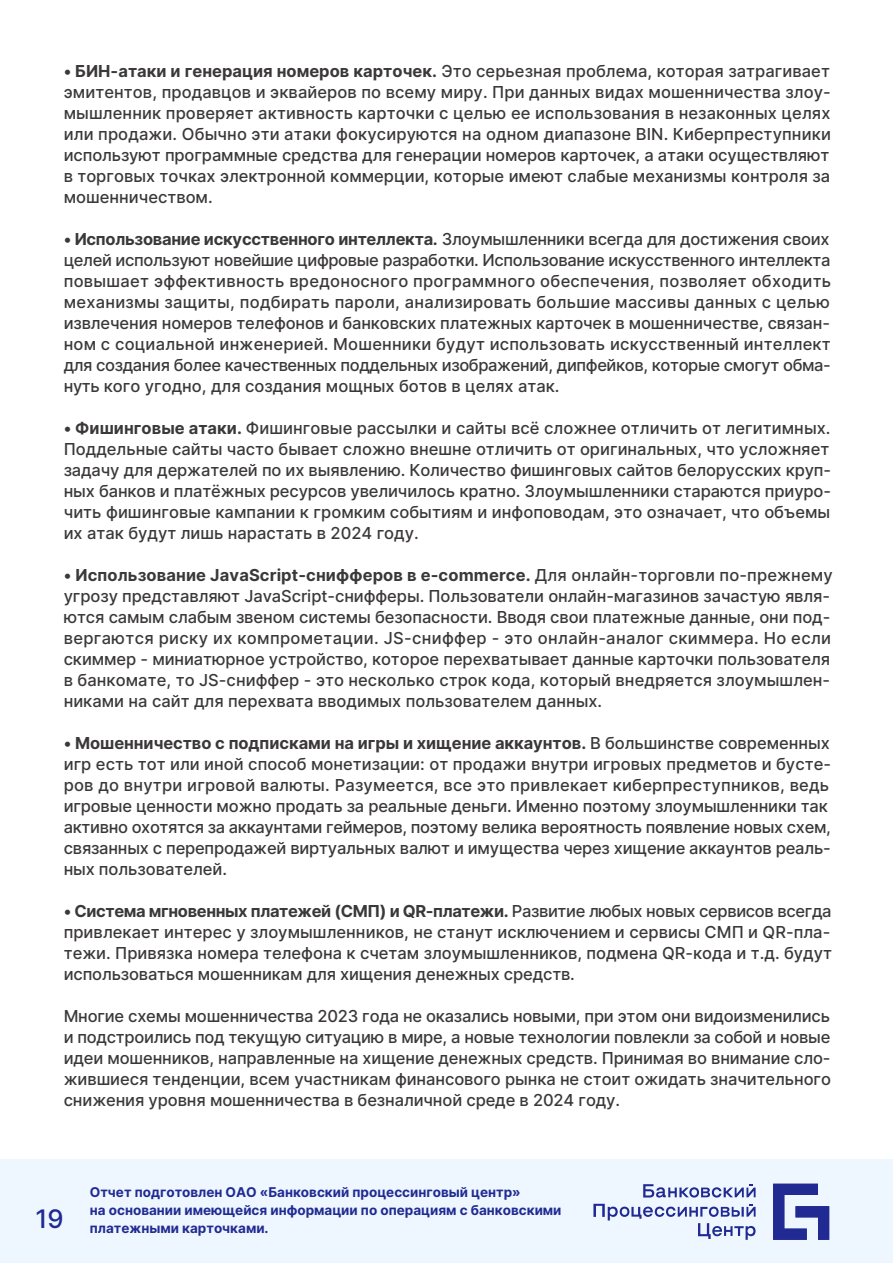
<style>
.page{position:relative;width:893px;height:1263px;background:#fff}
.page>*{position:absolute;margin:0;border:0;box-sizing:border-box;transform-origin:0 0}
.t1{font:500 25.5px "Inter";color:#202a92}
.t2{font:500 16.5px/21px "Inter";letter-spacing:-.005em;color:#3b3838;text-align:justify}
.t3{font:700 13.5px/18px "Inter";color:#202a92}
.s1{font-weight:700}
</style>
<div class="page">
<div style="left:0;top:1159px;width:893px;height:104px;background:#eef7ff"></div>
<svg style="left:773px;top:1184px;width:56px;height:56px"></svg>
<svg style="left:643px;top:1184px;width:112px;height:13px"></svg>
<svg style="left:593px;top:1204px;width:162px;height:36px"></svg>
<p class="t2" style="left:64px;top:60px;width:769px"><span class="s1">• БИН-атаки и генерация номеров карточек.</span> Это серьезная проблема, которая затрагивает эмитентов, продавцов и эквайеров по всему миру. При данных видах мошенничества злоу&shy;мышленник проверяет активность карточки с целью ее использования в незаконных целях или продажи. Обычно эти атаки фокусируются на одном диапазоне BIN. Киберпреступники используют программные средства для генерации номеров карточек, а атаки осуществляют в торговых точках электронной коммерции, которые имеют слабые механизмы контроля за мошенничеством.</p>
<p class="t2" style="left:64px;top:228px;width:769px"><span class="s1">• Использование искусственного интеллекта.</span> Злоумышленники всегда для достижения своих целей используют новейшие цифровые разработки. Использование искусственного интеллекта повышает эффективность вредоносного программного обеспечения, позволяет обходить механизмы защиты, подбирать пароли, анализировать большие массивы данных с целью извлечения номеров телефонов и банковских платежных карточек в мошенничестве, связан&shy;ном с социальной инженерией. Мошенники будут использовать искусственный интеллект для создания более качественных поддельных изображений, дипфейков, которые смогут обма&shy;нуть кого угодно, для создания мощных ботов в целях атак.</p>
<p class="t2" style="left:64px;top:417px;width:769px"><span class="s1">• Фишинговые атаки.</span> Фишинговые рассылки и сайты всё сложнее отличить от легитимных.<br>Поддельные сайты часто бывает сложно внешне отличить от оригинальных, что усложняет задачу для держателей по их выявлению. Количество фишинговых сайтов белорусских круп&shy;ных банков и платёжных ресурсов увеличилось кратно. Злоумышленники стараются приуро&shy;чить фишинговые кампании к громким событиям и инфоповодам, это означает, что объемы их атак будут лишь нарастать в 2024 году.</p>
<p class="t2" style="left:64px;top:564px;width:770px;text-align:left"><span class="s1">• Использование JavaScript-снифферов в e-commerce.</span> Для онлайн-торговли по-прежнему угрозу представляют JavaScript-снифферы. Пользователи онлайн-магазинов зачастую явля&shy;ются самым слабым звеном системы безопасности. Вводя свои платежные данные, они под&shy;вергаются риску их компрометации. JS-сниффер - это онлайн-аналог скиммера. Но если скиммер - миниатюрное устройство, которое перехватывает данные карточки пользователя в банкомате, то JS-сниффер - это несколько строк кода, который внедряется злоумышлен&shy;никами на сайт для перехвата вводимых пользователем данных.</p>
<p class="t2" style="left:64px;top:732px;width:769px;text-align:left"><span class="s1">• Мошенничество с подписками на игры и хищение аккаунтов.</span> В большинстве современных игр есть тот или иной способ монетизации: от продажи внутри игровых предметов и бусте&shy;ров до внутри игровой валюты. Разумеется, все это привлекает киберпреступников, ведь игровые ценности можно продать за реальные деньги. Именно поэтому злоумышленники так активно охотятся за аккаунтами геймеров, поэтому велика вероятность появление новых схем, связанных с перепродажей виртуальных валют и имущества через хищение аккаунтов реаль&shy;ных пользователей.</p>
<p class="t2" style="left:64px;top:900px;width:770px"><span class="s1">• Система мгновенных платежей (СМП) и QR-платежи.</span> Развитие любых новых сервисов всегда привлекает интерес у злоумышленников, не станут исключением и сервисы СМП и QR-пла&shy;тежи. Привязка номера телефона к счетам злоумышленников, подмена QR-кода и т.д. будут использоваться мошенникам для хищения денежных средств.</p>
<p class="t2" style="left:64px;top:1005px;width:769px">Многие схемы мошенничества 2023 года не оказались новыми, при этом они видоизменились и подстроились под текущую ситуацию в мире, а новые технологии повлекли за собой и новые идеи мошенников, направленные на хищение денежных средств. Принимая во внимание сло&shy;жившиеся тенденции, всем участникам финансового рынка не стоит ожидать значительного снижения уровня мошенничества в безналичной среде в 2024 году.</p>
<h1 class="t1" style="left:36px;top:1200px;width:30px">19</h1>
<p class="t3" style="left:90px;top:1183px;width:473px">Отчет подготовлен ОАО «Банковский процессинговый центр»<br>на основании имеющейся информации по операциям с банковскими платежными карточками.</p>
</div>
